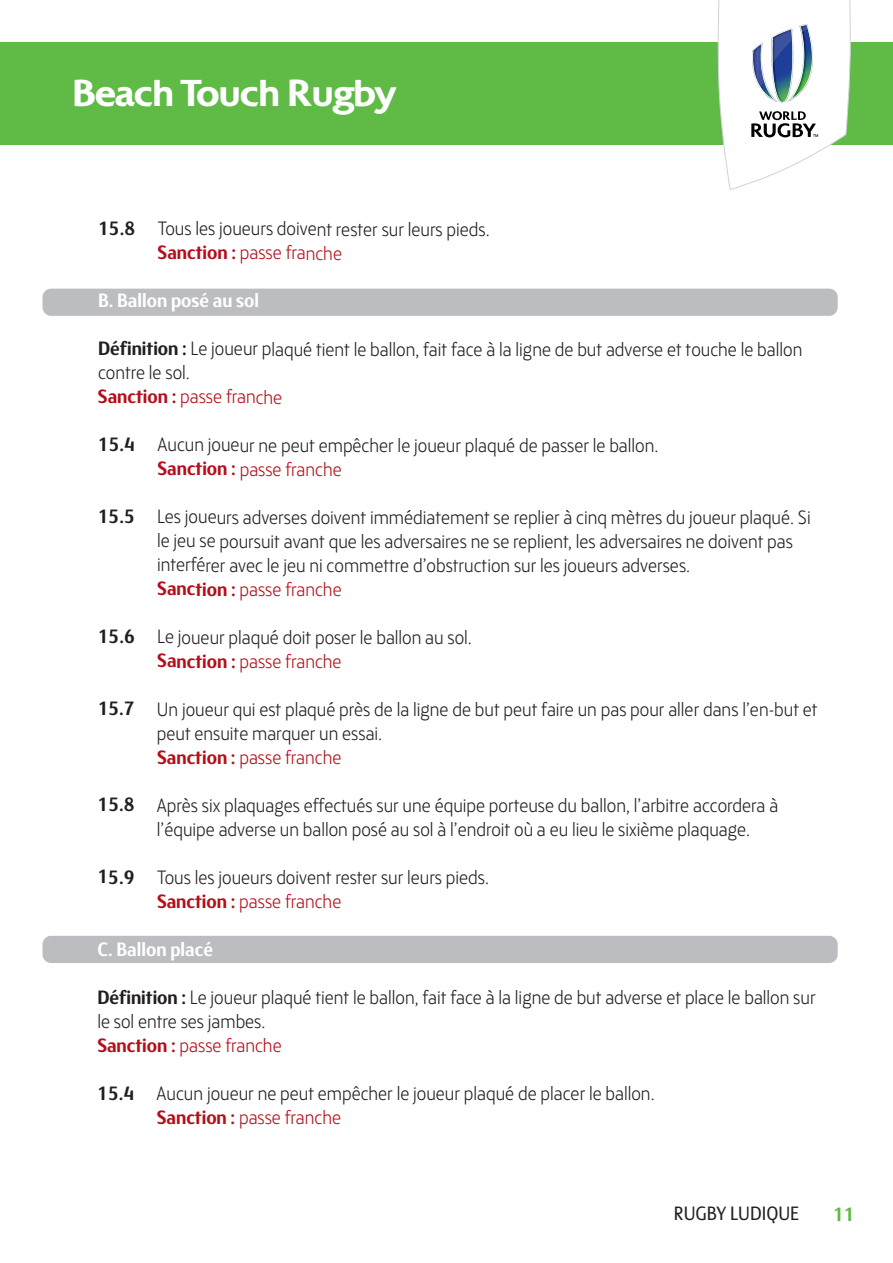
<style>
.page{position:relative;width:893px;height:1263px;background:#fff}
.page>*{position:absolute;margin:0;border:0;box-sizing:border-box;transform-origin:0 0}
.t1{font:700 39px "Colosseum";letter-spacing:-.035em;color:#fff}
.t2{font:300 19.5px/24px "FS Blake";color:#231f20;scale:.93 1}
.t3{font:700 19.5px "FS Blake";color:#fff;scale:.93 1}
.t4{font:19.5px "FS Blake";color:#231f20;scale:.93 1}
.t5{font:700 19.5px "FS Blake";color:#60bb46;scale:.93 1}
.s1{font-weight:700}
.s2{font-weight:700;color:#b50e1a}
.s3{color:#b50e1a}
</style>
<div class="page">
<div style="left:43px;top:289px;width:795px;height:27px;background:#bcbdc0;border-radius:9px"></div>
<div style="left:43px;top:936px;width:795px;height:27px;background:#bcbdc0;border-radius:9px"></div>
<div style="left:0;top:43px;width:893px;height:102px;background:#60bb46"></div>
<svg style="left:718px;top:0;width:132px;height:190px"></svg>
<img style="left:765px;top:83px;width:10px;height:17px">
<h1 class="t1" style="left:72px;top:72px;width:326px">Beach Touch Rugby</h1>
<p class="t2" style="left:158px;top:219px;width:359px;text-indent:-60px"><span class="s1">15.8</span> Tous les joueurs doivent rester sur leurs pieds.<br><span class="s2">Sanction :</span> <span class="s3">passe franche</span></p>
<p class="t3" style="left:98px;top:294px;width:175px">B. Ballon posé au sol</p>
<p class="t2" style="left:98px;top:339px;width:759px"><span class="s1">Définition :</span> Le joueur plaqué tient le ballon, fait face à la ligne de but adverse et touche le ballon contre le sol.<br><span class="s2">Sanction :</span> <span class="s3">passe franche</span></p>
<p class="t2" style="left:157px;top:435px;width:540px;text-indent:-60px"><span class="s1">15.4</span> Aucun joueur ne peut empêcher le joueur plaqué de passer le ballon.<br><span class="s2">Sanction :</span> <span class="s3">passe franche</span></p>
<p class="t2" style="left:157px;top:507px;width:704px;text-indent:-59px"><span class="s1">15.5</span> Les joueurs adverses doivent immédiatement se replier à cinq mètres du joueur plaqué. Si le jeu se poursuit avant que les adversaires ne se replient, les adversaires ne doivent pas interférer avec le jeu ni commettre d’obstruction sur les joueurs adverses.<br><span class="s2">Sanction :</span> <span class="s3">passe franche</span></p>
<p class="t2" style="left:157px;top:627px;width:340px;text-indent:-60px"><span class="s1">15.6</span> Le joueur plaqué doit poser le ballon au sol.<br><span class="s2">Sanction :</span> <span class="s3">passe franche</span></p>
<p class="t2" style="left:157px;top:699px;width:712px;text-indent:-59px"><span class="s1">15.7</span> Un joueur qui est plaqué près de la ligne de but peut faire un pas pour aller dans l’en-but et peut ensuite marquer un essai.<br><span class="s2">Sanction :</span> <span class="s3">passe franche</span></p>
<p class="t2" style="left:157px;top:795px;width:670px;text-indent:-59px"><span class="s1">15.8</span> Après six plaquages effectués sur une équipe porteuse du ballon, l’arbitre accordera à l’équipe adverse un ballon posé au sol à l’endroit où a eu lieu le sixième plaquage.</p>
<p class="t2" style="left:157px;top:867px;width:359px;text-indent:-60px"><span class="s1">15.9</span> Tous les joueurs doivent rester sur leurs pieds.<br><span class="s2">Sanction :</span> <span class="s3">passe franche</span></p>
<p class="t3" style="left:97px;top:942px;width:126px">C. Ballon placé</p>
<p class="t2" style="left:97px;top:987px;width:774px"><span class="s1">Définition :</span> Le joueur plaqué tient le ballon, fait face à la ligne de but adverse et place le ballon sur le sol entre ses jambes.<br><span class="s2">Sanction :</span> <span class="s3">passe franche</span></p>
<p class="t2" style="left:157px;top:1083px;width:537px;text-indent:-60px"><span class="s1">15.4</span> Aucun joueur ne peut empêcher le joueur plaqué de placer le ballon.<br><span class="s2">Sanction :</span> <span class="s3">passe franche</span></p>
<p class="t4" style="left:674px;top:1206px;width:137px">RUGBY LUDIQUE</p>
<p class="t5" style="left:833px;top:1208px;width:25px">11</p>
</div>
